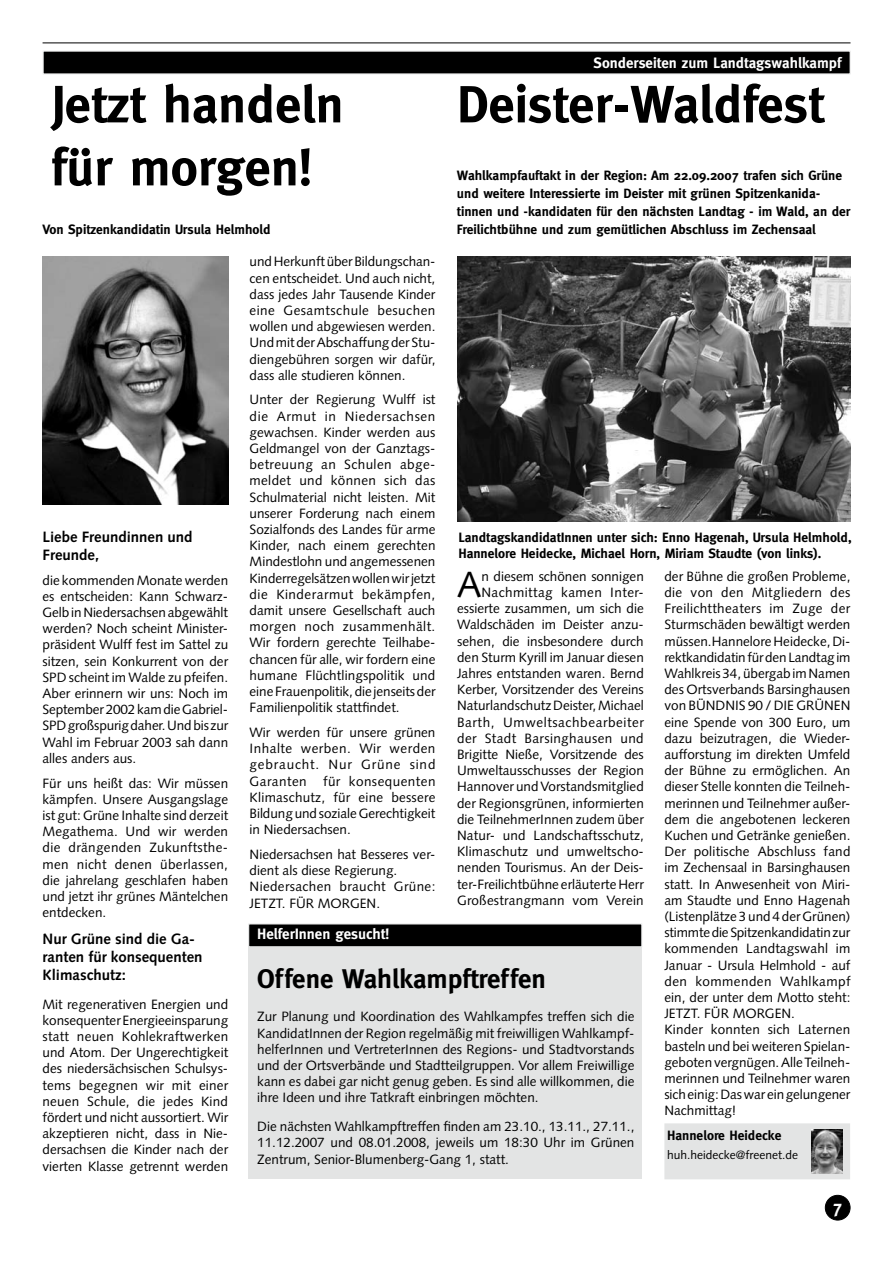
<style>
.page{position:relative;width:893px;height:1263px;background:#fff}
.page>*{position:absolute;margin:0;border:0;box-sizing:border-box;transform-origin:0 0}
.t1{font:700 52.5px/63px "Meta";color:#000}
.t2{font:36.45px "Syntax";color:#000}
.t3{font:700 27px "Meta";color:#000}
.t4{font:700 15px/18px "Syntax";color:#000}
.t5{font:700 15px "Meta";color:#fff}
.t6{font:13.5px/16.2px "Syntax";color:#000;text-align:justify}
.t7{font:700 13.5px/18px "Meta";color:#000}
.t8{font:12px "Syntax";color:#000}
</style>
<div class="page">
<div style="left:825px;top:1195px;width:25px;height:25px;background:#000;border-radius:50%"></div>
<div style="left:825px;top:1195px;width:25px;height:25px;border:1px solid #000;border-radius:50%"></div>
<hr style="left:43px;top:43px;width:807px;height:1px;background:#000">
<div style="left:249px;top:927px;width:393px;height:252px;background:#e3e4e4"></div>
<div style="left:43px;top:51px;width:807px;height:23px;background:#000"></div>
<div style="left:665px;top:1124px;width:184px;height:54px;background:#e3e4e4"></div>
<div style="left:664px;top:1123px;width:186px;height:56px;border:2px solid #e3e4e4"></div>
<img style="left:811px;top:1129px;width:32px;height:44px">
<img style="left:457px;top:256px;width:393px;height:265px">
<div style="left:249px;top:924px;width:393px;height:23px;background:#000"></div>
<div style="left:248px;top:924px;width:394px;height:23px;border:1px solid #e3e4e4"></div>
<img style="left:43px;top:256px;width:186px;height:248px">
<h1 class="t1" style="left:51px;top:72px;width:294px">Jetzt handeln für morgen!</h1>
<p class="t7" style="left:43px;top:220px;width:230px">Von Spitzenkandidatin Ursula Helmhold</p>
<p class="t5" style="left:594px;top:54px;width:249px">Sonderseiten zum Landtagswahlkampf</p>
<h1 class="t1" style="left:457px;top:72px;width:369px">Deister-Waldfest</h1>
<p class="t7" style="left:457px;top:166px;width:395px">Wahlkampfauftakt in der Region: Am 22.09.2007 trafen sich Grüne und weitere Interessierte im Deister mit grünen Spitzenkanida&shy;tinnen und -kandidaten für den nächsten Landtag - im Wald, an der Freilichtbühne und zum gemütlichen Abschluss im Zechensaal</p>
<p class="t4" style="left:43px;top:528px;width:152px">Liebe Freundinnen und<br>Freunde,</p>
<p class="t6" style="left:43px;top:572px;width:187px">die kommenden Monate werden es entscheiden: Kann Schwarz-Gelb in Niedersachsen abgewählt werden? Noch scheint Minister&shy;präsident Wulff fest im Sattel zu sitzen, sein Konkurrent von der SPD scheint im Walde zu pfeifen.<br>Aber erinnern wir uns: Noch im September 2002 kam die Gabriel-SPD großspurig daher. Und bis zur Wahl im Februar 2003 sah dann alles anders aus.</p>
<p class="t6" style="left:43px;top:775px;width:187px">Für uns heißt das: Wir müssen kämpfen. Unsere Ausgangslage ist gut: Grüne Inhalte sind derzeit Megathema. Und wir werden die drängenden Zukunftsthe&shy;men nicht denen überlassen, die jahrelang geschlafen haben und jetzt ihr grünes Mäntelchen entdecken.</p>
<p class="t4" style="left:43px;top:929px;width:162px">Nur Grüne sind die Ga&shy;ranten für konsequenten<br>Klimaschutz:</p>
<p class="t6" style="left:43px;top:996px;width:187px">Mit regenerativen Energien und konsequenter Energieeinsparung statt neuen Kohlekraftwerken und Atom. Der Ungerechtigkeit des niedersächsischen Schulsys&shy;tems begegnen wir mit einer neuen Schule, die jedes Kind fördert und nicht aussortiert. Wir akzeptieren nicht, dass in Nie&shy;dersachsen die Kinder nach der vierten Klasse getrennt werden</p>
<p class="t6" style="left:250px;top:254px;width:187px">und Herkunft über Bildungschan&shy;cen entscheidet. Und auch nicht, dass jedes Jahr Tausende Kinder eine Gesamtschule besuchen wollen und abgewiesen werden.<br>Und mit der Abschaffung der Stu&shy;diengebühren sorgen wir dafür, dass alle studieren können.</p>
<p class="t6" style="left:250px;top:392px;width:187px">Unter der Regierung Wulff ist die Armut in Niedersachsen gewachsen. Kinder werden aus Geldmangel von der Ganztags&shy;betreuung an Schulen abge&shy;meldet und können sich das Schulmaterial nicht leisten. Mit unserer Forderung nach einem Sozialfonds des Landes für arme Kinder, nach einem gerechten Mindestlohn und angemessenen Kinderregelsätzen wollen wir jetzt die Kinderarmut bekämpfen, damit unsere Gesellschaft auch morgen noch zusammenhält.<br>Wir fordern gerechte Teilhabe&shy;chancen für alle, wir fordern eine humane Flüchtlingspolitik und eine Frauenpolitik, die jenseits der Familienpolitik stattfindet.</p>
<p class="t6" style="left:250px;top:724px;width:187px">Wir werden für unsere grünen Inhalte werben. Wir werden gebraucht. Nur Grüne sind Garanten für konsequenten Klimaschutz, für eine bessere Bildung und soziale Gerechtigkeit in Niedersachsen.</p>
<p class="t6" style="left:250px;top:846px;width:187px;text-align:left">Niedersachsen hat Besseres ver&shy;dient als diese Regierung.<br>Niedersachen braucht Grüne:<br>JETZT. FÜR MORGEN.</p>
<p class="t7" style="left:458px;top:529px;width:395px;line-height:16.2px">LandtagskandidatInnen unter sich: Enno Hagenah, Ursula Helmhold,<br>Hannelore Heidecke, Michael Horn, Miriam Staudte (von links).</p>
<p class="t6" style="left:664px;top:568px;width:188px;text-align:left">der Bühne die großen Probleme, die von den Mitgliedern des<br>Freilichttheaters im Zuge der<br>Sturmschäden bewältigt werden müssen.Hannelore Heidecke, Di&shy;rektkandidatin für den Landtag im<br>Wahlkreis 34, übergab im Namen des Ortsverbands Barsinghausen von BÜNDNIS 90 / DIE GRÜNEN eine Spende von 300 Euro, um dazu beizutragen, die Wieder&shy;aufforstung im direkten Umfeld der Bühne zu ermöglichen. An dieser Stelle konnten die Teilneh&shy;merinnen und Teilnehmer außer&shy;dem die angebotenen leckeren<br>Kuchen und Getränke genießen.<br>Der politische Abschluss fand im Zechensaal in Barsinghausen statt. In Anwesenheit von Miri&shy;am Staudte und Enno Hagenah (Listenplätze 3 und 4 der Grünen) stimmte die Spitzenkandidatin zur kommenden Landtagswahl im<br>Januar - Ursula Helmhold - auf den kommenden Wahlkampf ein, der unter dem Motto steht:<br>JETZT. FÜR MORGEN.<br>Kinder konnten sich Laternen basteln und bei weiteren Spielan&shy;geboten vergnügen. Alle Teilneh&shy;merinnen und Teilnehmer waren sich einig: Das war ein gelungener<br>Nachmittag!</p>
<p class="t6" style="left:457px;top:568px;width:188px;text-align:right">n diesem schönen sonnigen<br>Nachmittag kamen Inter&shy;essierte zusammen, um sich die<br>Waldschäden im Deister anzu&shy;sehen, die insbesondere durch den Sturm Kyrill im Januar diesen<br>Jahres entstanden waren. Bernd<br>Kerber, Vorsitzender des Vereins<br>Naturlandschutz Deister, Michael<br>Barth, Umweltsachbearbeiter der Stadt Barsinghausen und<br>Brigitte Nieße, Vorsitzende des<br>Umweltausschusses der Region<br>Hannover und Vorstandsmitglied der Regionsgrünen, informierten die TeilnehmerInnen zudem über<br>Natur- und Landschaftsschutz,<br>Klimaschutz und umweltscho&shy;nenden Tourismus. An der Deis&shy;ter-Freilichtbühne erläuterte Herr<br>Großestrangmann vom Verein</p>
<h2 class="t2" style="left:457px;top:563px;width:26px">A</h2>
<p class="t5" style="left:257px;top:925px;width:134px">HelferInnen gesucht!</p>
<h3 class="t3" style="left:257px;top:963px;width:290px">Offene Wahlkampftreffen</h3>
<p class="t6" style="left:257px;top:1008px;width:379px">Zur Planung und Koordination des Wahlkampfes treffen sich die KandidatInnen der Region regelmäßig mit freiwilligen Wahlkampf&shy;helferInnen und VertreterInnen des Regions- und Stadtvorstands und der Ortsverbände und Stadtteilgruppen. Vor allem Freiwillige kann es dabei gar nicht genug geben. Es sind alle willkommen, die ihre Ideen und ihre Tatkraft einbringen möchten.</p>
<p class="t6" style="left:257px;top:1118px;width:379px">Die nächsten Wahlkampftreffen finden am 23.10., 13.11., 27.11., 11.12.2007 und 08.01.2008, jeweils um 18:30 Uhr im Grünen Zentrum, Senior-Blumenberg-Gang 1, statt.</p>
<p class="t7" style="left:667px;top:1126px;width:116px">Hannelore Heidecke</p>
<p class="t8" style="left:667px;top:1148px;width:132px">huh.heidecke@freenet.de</p>
</div>
